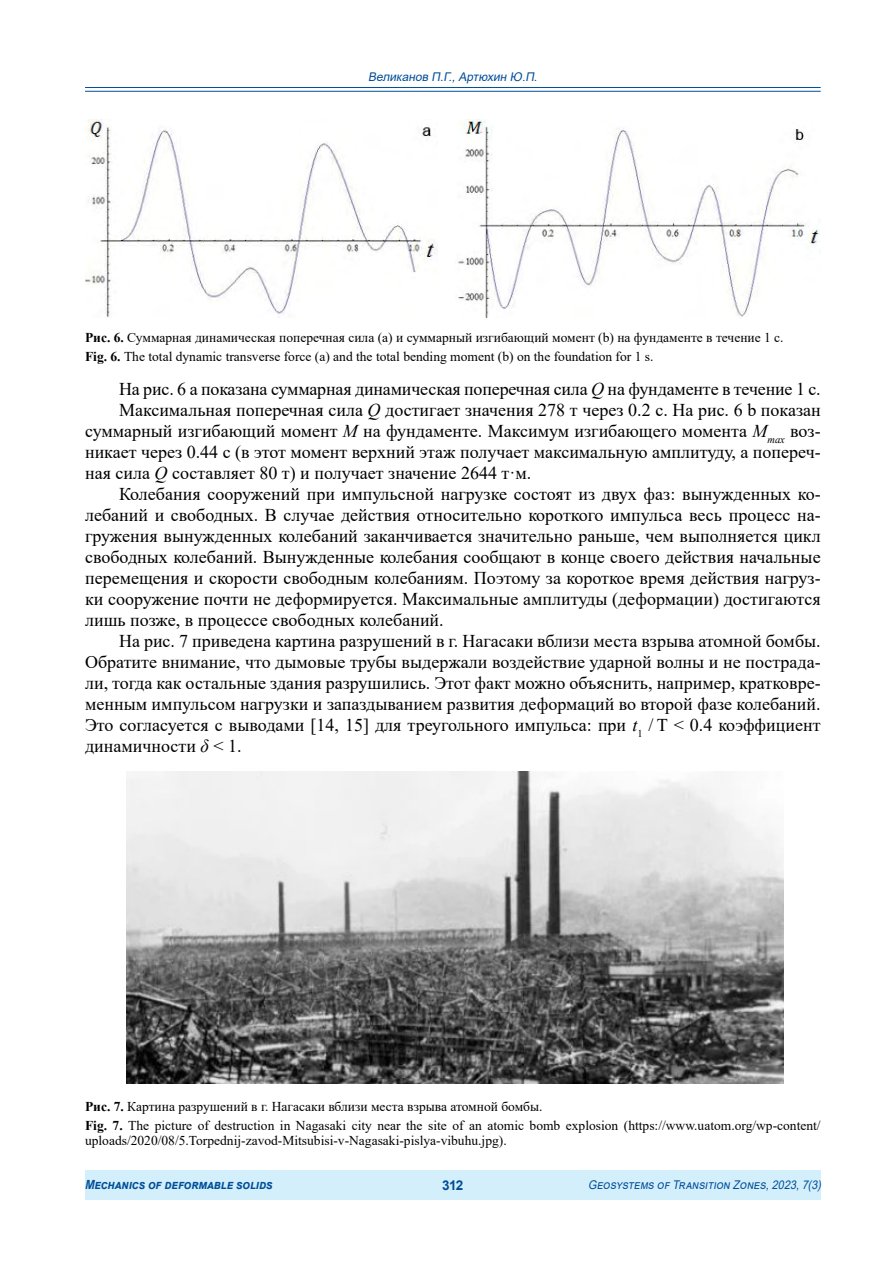
<style>
.page{position:relative;width:893px;height:1263px;background:#fff}
.page>*{position:absolute;margin:0;border:0;box-sizing:border-box;transform-origin:0 0}
.t1{font:18px "Times New Roman";color:#000}
.t2{font:13.5px/19.2px "Times New Roman";color:#000}
.t3{font:700 13.5px "Arial";color:#004e98}
.t4{font:italic 700 12.6px "Arial";letter-spacing:-.005em;color:#004e98;scale:.9 1}
.t5{font:italic 12px "Arial";color:#004e98;scale:.9 1}
.t6{font:italic 12px "Arial";color:#004e98}
.s1{font-weight:700}
.s2{font-style:italic}
</style>
<div class="page">
<div style="left:85px;top:1170px;width:736px;height:30px;background:#d4effc"></div>
<hr style="left:85px;top:87px;width:736px;height:1px;background:#004e98">
<hr style="left:85px;top:91px;width:736px;height:1px;background:#004e98">
<img style="left:85px;top:119px;width:353px;height:198px">
<img style="left:458px;top:119px;width:362px;height:198px">
<img style="left:127px;top:771px;width:657px;height:312px">
<p class="t6" style="left:368px;top:69px;width:173px">Великанов П.Г.,Артюхин Ю.П.</p>
<p class="t2" style="left:85px;top:328px;width:700px"><span class="s1">Рис. 6.</span> Суммарная динамическая поперечная сила (a) и суммарный изгибающий момент (b) на фундаменте в течение 1 с.<br><span class="s1">Fig. 6.</span> The total dynamic transverse force (a) and the total bending moment (b) on the foundation for 1 s.</p>
<p class="t1" style="left:119px;top:376px;width:703px">На рис. 6 a показана суммарная динамическая поперечная сила <span class="s2">Q</span> на фундаменте в течение 1 с.</p>
<p class="t1" style="left:119px;top:397px;width:703px">Максимальная поперечная сила <span class="s2">Q</span> достигает значения 278 т через 0.2 с. На рис. 6 b показан</p>
<p class="t1" style="left:85px;top:418px;width:737px">суммарный изгибающий момент <span class="s2">M</span> на фундаменте. Максимум изгибающего момента <span class="s2">M</span><sub>max</sub> воз-</p>
<p class="t1" style="left:85px;top:439px;width:737px">никает через 0.44 с (в этот момент верхний этаж получает максимальную амплитуду, а попереч-</p>
<p class="t1" style="left:85px;top:460px;width:448px">ная сила <span class="s2">Q</span> составляет 80 т) и получает значение 2644 т·м.</p>
<p class="t1" style="left:119px;top:481px;width:703px">Колебания сооружений при импульсной нагрузке состоят из двух фаз: вынужденных ко-</p>
<p class="t1" style="left:85px;top:502px;width:737px">лебаний и свободных. В случае действия относительно короткого импульса весь процесс на-</p>
<p class="t1" style="left:85px;top:523px;width:737px">гружения вынужденных колебаний заканчивается значительно раньше, чем выполняется цикл</p>
<p class="t1" style="left:85px;top:544px;width:737px">свободных колебаний. Вынужденные колебания сообщают в конце своего действия начальные</p>
<p class="t1" style="left:85px;top:565px;width:737px">перемещения и скорости свободным колебаниям. Поэтому за короткое время действия нагруз-</p>
<p class="t1" style="left:85px;top:587px;width:737px">ки сооружение почти не деформируется. Максимальные амплитуды (деформации) достигаются</p>
<p class="t1" style="left:85px;top:608px;width:360px">лишь позже, в процессе свободных колебаний.</p>
<p class="t1" style="left:119px;top:629px;width:703px">На рис. 7 приведена картина разрушений в г. Нагасаки вблизи места взрыва атомной бомбы.</p>
<p class="t1" style="left:85px;top:650px;width:737px">Обратите внимание, что дымовые трубы выдержали воздействие ударной волны и не пострада-</p>
<p class="t1" style="left:85px;top:671px;width:737px">ли, тогда как остальные здания разрушились. Этот факт можно объяснить, например, кратковре-</p>
<p class="t1" style="left:85px;top:692px;width:737px">менным импульсом нагрузки и запаздыванием развития деформаций во второй фазе колебаний.</p>
<p class="t1" style="left:85px;top:713px;width:737px">Это согласуется с выводами [14, 15] для треугольного импульса: при <span class="s2">t</span><sub>1</sub> / T &lt; 0.4 коэффициент</p>
<p class="t1" style="left:85px;top:733px;width:158px">динамичности <span class="s2">δ</span> &lt; 1.</p>
<p class="t2" style="left:85px;top:1096px;width:737px"><span class="s1">Рис. 7.</span> Картина разрушений в г. Нагасаки вблизи места взрыва атомной бомбы.<br><span class="s1">Fig. 7.</span> The picture of destruction in Nagasaki city near the site of an atomic bomb explosion (https://www.uatom.org/wp-content/</p>
<p class="t2" style="left:85px;top:1130px;width:423px">uploads/2020/08/5.Torpednij-zavod-Mitsubisi-v-Nagasaki-pislya-vibuhu.jpg).</p>
<p class="t4" style="left:85px;top:1176px;width:210px">Mechanics of deformable solids</p>
<p class="t3" style="left:442px;top:1175px;width:23px">312</p>
<p class="t5" style="left:588px;top:1176px;width:263px">Geosystems of Transition Zones,2023,7(3)</p>
</div>
